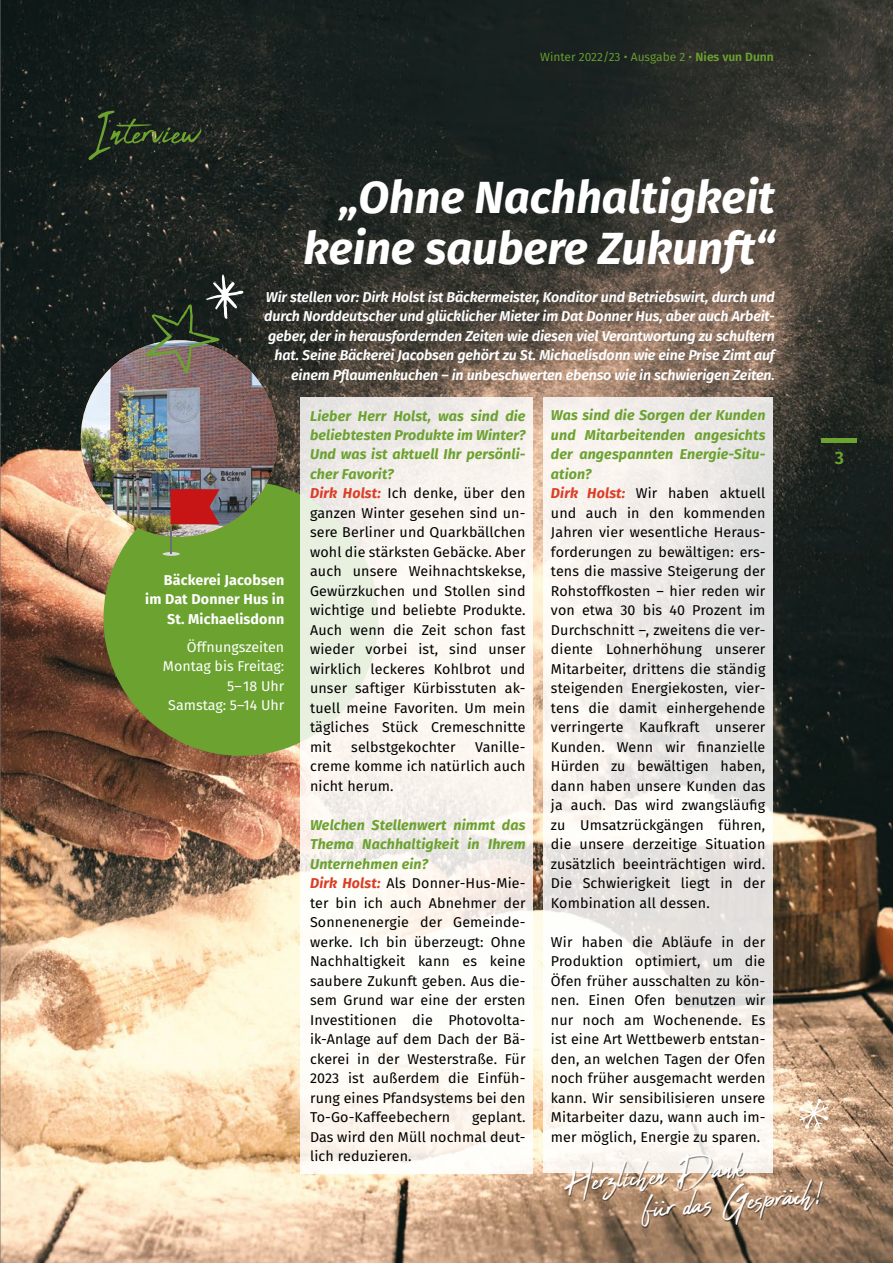
<style>
.page{position:relative;width:893px;height:1263px;background:#fff}
.page>*{position:absolute;margin:0;border:0;box-sizing:border-box;transform-origin:0 0}
.t1{font:57px "Abuget";color:#6ba230}
.t2{font:45.75px "Abuget";color:#fff}
.t3{font:italic 700 45px/51px "Fira Sans";color:#fff;text-align:right}
.t4{font:600 18px "Fira Sans";color:#6ba230}
.t5{font:14.25px/19.5px "Fira Sans";letter-spacing:.01em;color:#000}
.t6{font:italic 600 14.25px/19.5px "Fira Sans";letter-spacing:-.01em;color:#fff;text-align:right}
.t7{font:14.25px/19.5px "Fira Sans";color:#fff;text-align:right}
.t8{font:700 14.25px/19.5px "Fira Sans";letter-spacing:.01em;color:#fff;text-align:right}
.t9{font:12px "Fira Sans";color:#6ba230}
.s1{font-weight:600}
.s2{font-weight:700;font-style:italic;color:#6ba230}
.s3{font-weight:700;font-style:italic;color:#db3d25}
</style>
<div class="page">
<img style="left:1px;top:0;width:892px;height:1263px">
<div style="left:103px;top:481px;width:275px;height:275px;background:#6ba230;border-radius:50%"></div>
<svg style="left:300px;top:398px;width:233px;height:776px;fill:#fdf7f1"></svg>
<svg style="left:544px;top:398px;width:229px;height:774px"></svg>
<hr style="left:822px;top:438px;width:35px;height:4px;background:#6ba230">
<img style="left:81px;top:340px;width:196px;height:197px;border-radius:98px">
<svg style="left:163px;top:552px;width:17px;height:4px"></svg>
<svg style="left:170px;top:489px;width:50px;height:64px"></svg>
<div style="left:643px;top:1180px;width:181px;height:48px;background:#000;opacity:.49"></div>
<svg style="left:799px;top:1098px;width:29px;height:31px"></svg>
<div style="left:565px;top:1152px;width:181px;height:49px;background:#000;opacity:.49"></div>
<svg style="left:146px;top:274px;width:97px;height:100px;background:#44463d"></svg>
<hr style="left:0;top:0;width:1px;height:1263px;background:#706f6f">
<p class="t9" style="left:540px;top:48px;width:235px">Winter 2022/23 • Ausgabe 2 • <span class="s1">Nies vun Dunn</span></p>
<h1 class="t1" style="left:89px;top:99px;width:114px">Interview</h1>
<h3 class="t3" style="left:303px;top:169px;width:473px">„Ohne Nachhaltigkeit keine saubere Zukunft“</h3>
<p class="t6" style="left:264px;top:286px;width:512px">Wir stellen vor: Dirk Holst ist Bäckermeister, Konditor und Betriebswirt, durch und durch Norddeutscher und glücklicher Mieter im Dat Donner Hus, aber auch Arbeit&shy;geber, der in herausfordernden Zeiten wie diesen viel Verantwortung zu schultern hat. Seine Bäckerei Jacobsen gehört zu St. Michaelisdonn wie eine Prise Zimt auf einem Pflaumenkuchen – in unbeschwerten ebenso wie in schwierigen Zeiten.</p>
<p class="t8" style="left:145px;top:569px;width:141px">Bäckerei Jacobsen im Dat Donner Hus in<br>St. Michaelisdonn</p>
<p class="t7" style="left:163px;top:636px;width:123px">Öffnungszeiten<br>Montag bis Freitag:<br>5–18 Uhr<br>Samstag: 5–14 Uhr</p>
<p class="t5" style="left:310px;top:405px;width:217px"><span class="s2">Lieber Herr Holst, was sind die beliebtesten Produkte im Winter?<br>Und was ist aktuell Ihr persönli&shy;cher Favorit?<br></span><span class="s3">Dirk Holst:</span> Ich denke, über den ganzen Winter gesehen sind un&shy;sere Berliner und Quarkbällchen wohl die stärksten Gebäcke. Aber auch unsere Weihnachtskekse,<br>Gewürzkuchen und Stollen sind wichtige und beliebte Produkte.<br>Auch wenn die Zeit schon fast wieder vorbei ist, sind unser wirklich leckeres Kohlbrot und unser saftiger Kürbisstuten ak&shy;tuell meine Favoriten. Um mein tägliches Stück Cremeschnitte mit</p>
<p class="t5" style="left:310px;top:737px;width:217px;text-align:justify;text-indent:165px">Vanille&shy;creme komme ich natürlich auch nicht herum.</p>
<p class="t5" style="left:310px;top:815px;width:217px"><span class="s2">Welchen Stellenwert nimmt das<br>Thema Nachhaltigkeit in Ihrem<br>Unternehmen ein?<br></span><span class="s3">Dirk Holst:</span> Als Donner-Hus-Mie&shy;ter bin ich auch Abnehmer der<br>Sonnenenergie der Gemeinde&shy;werke. Ich bin überzeugt: Ohne<br>Nachhaltigkeit kann es keine saubere Zukunft geben. Aus die&shy;sem Grund war eine der ersten<br>Investitionen die Photovolta&shy;ik-Anlage auf dem Dach der Bä&shy;ckerei in der Westerstraße. Für<br>2023 ist außerdem die Einfüh&shy;rung eines Pfandsystems bei den<br>To-Go-Kaffeebechern</p>
<p class="t5" style="left:351px;top:737px;width:106px">selbstgekochter</p>
<p class="t5" style="left:310px;top:1107px;width:217px;text-align:justify;text-indent:162px">geplant.<br>Das wird den Müll nochmal deut&shy;lich reduzieren.</p>
<p class="t5" style="left:551px;top:405px;width:216px"><span class="s2">Was sind die Sorgen der Kunden und Mitarbeitenden angesichts der angespannten Energie-Situ&shy;ation?<br></span><span class="s3">Dirk Holst:</span> Wir haben aktuell und auch in den kommenden<br>Jahren vier wesentliche Heraus&shy;forderungen zu bewältigen: ers&shy;tens die massive Steigerung der<br>Rohstoffkosten – hier reden wir von etwa 30 bis 40 Prozent im<br>Durchschnitt –, zweitens die ver&shy;diente Lohnerhöhung unserer<br>Mitarbeiter, drittens die ständig steigenden Energiekosten, vier&shy;tens die damit einhergehende verringerte Kaufkraft unserer<br>Kunden. Wenn wir finanzielle<br>Hürden zu bewältigen haben, dann haben unsere Kunden das ja auch. Das wird zwangsläufig zu Umsatzrückgängen führen, die unsere derzeitige Situation zusätzlich beeinträchtigen wird.<br>Die Schwierigkeit liegt in der<br>Kombination all dessen.</p>
<p class="t5" style="left:551px;top:931px;width:216px;text-align:justify">Wir haben die Abläufe in der Produktion optimiert, um die Öfen früher ausschalten zu kön&shy;nen. Einen Ofen benutzen wir nur noch am Wochenende. Es ist eine Art Wettbewerb entstan&shy;den, an welchen Tagen der Ofen noch früher ausgemacht werden kann. Wir sensibilisieren unsere Mitarbeiter dazu, wann auch im&shy;mer möglich, Energie zu sparen.</p>
<h2 class="t2" style="left:562px;top:1156px;width:182px;rotate:-5deg">Herzlichen Dank</h2>
<h2 class="t2" style="left:641px;top:1183px;width:184px;rotate:-5deg">für das Gespräch!</h2>
<p class="t4" style="left:835px;top:443px;width:11px">3</p>
</div>
